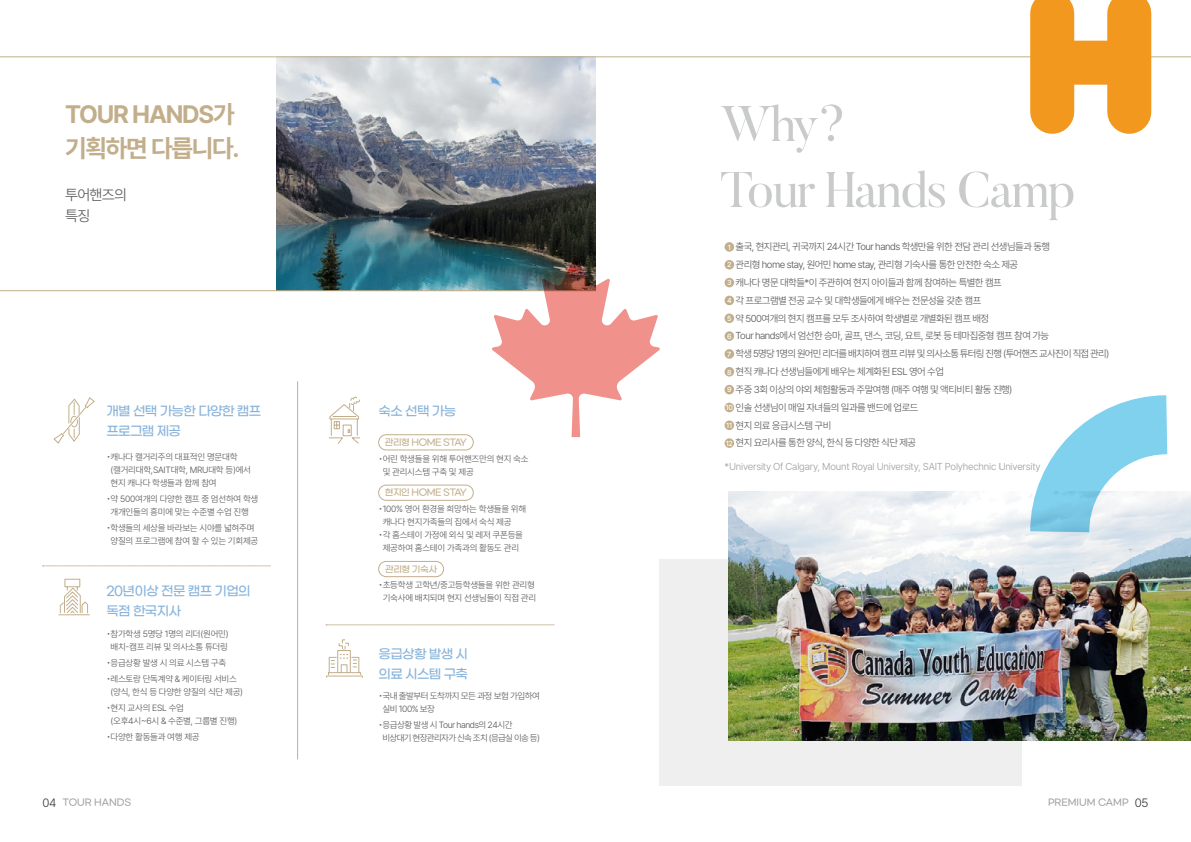
<style>
.page{position:relative;width:1191px;height:842px;background:#fff}
.page>*{position:absolute;margin:0;border:0;box-sizing:border-box;transform-origin:0 0}
.t1{font:700 25px/34px "Pretendard";letter-spacing:-.05em;color:#c2ae8b}
.t2{font:300 15px/21px "Pretendard";letter-spacing:-.05em;color:#595757}
.t3{font:500 13px/20px "Gmarket Sans";letter-spacing:-.05em;color:#88b4db}
.t4{font:300 10px/17.8px "Pretendard";letter-spacing:-.05em;color:#595757}
.t5{font:300 10px "Pretendard";letter-spacing:-.02em;color:#9fa0a0}
.t6{font:300 9px/13px "Pretendard";letter-spacing:-.025em;color:#595757}
.t7{font:300 9px/13px "Pretendard";letter-spacing:-.065em;color:#595757}
.t8{font:300 9px/13px "Pretendard";letter-spacing:-.05em;color:#595757}
.t9{font:500 9px "Gmarket Sans";letter-spacing:-.05em;color:#c2ae8b}
.t10{font:500 9px "Gmarket Sans";color:#9fa0a0}
.s1{font-weight:500;font-size:7.3px;color:#fff}
.s2{font-family:"Pretendard";font-weight:300;font-size:12px;color:#3e3a39}
</style>
<div class="page">
<div style="left:660px;top:559px;width:361px;height:226px;background:#efefef"></div>
<img style="left:276px;top:58px;width:319px;height:233px">
<div style="left:378px;top:435px;width:95px;height:15px;border:1px solid #c2ae8b;border-radius:8px"></div>
<div style="left:378px;top:485px;width:95px;height:15px;border:1px solid #c2ae8b;border-radius:8px"></div>
<div style="left:378px;top:561px;width:66px;height:16px;border:1px solid #c2ae8b;border-radius:8px"></div>
<svg style="left:721px;top:170px;width:224px;height:38px"></svg>
<svg style="left:959px;top:172px;width:114px;height:48px"></svg>
<svg style="left:721px;top:104px;width:121px;height:49px"></svg>
<div style="left:724px;top:242px;width:10px;height:10px;background:#c2ae8b;border-radius:50%"></div>
<div style="left:724px;top:260px;width:10px;height:10px;background:#c2ae8b;border-radius:50%"></div>
<div style="left:724px;top:278px;width:10px;height:9px;background:#c2ae8b;border-radius:50%"></div>
<div style="left:724px;top:296px;width:10px;height:9px;background:#c2ae8b;border-radius:50%"></div>
<div style="left:724px;top:313px;width:10px;height:10px;background:#c2ae8b;border-radius:50%"></div>
<div style="left:724px;top:331px;width:10px;height:10px;background:#c2ae8b;border-radius:50%"></div>
<div style="left:724px;top:349px;width:10px;height:10px;background:#c2ae8b;border-radius:50%"></div>
<div style="left:724px;top:367px;width:10px;height:10px;background:#c2ae8b;border-radius:50%"></div>
<div style="left:724px;top:385px;width:10px;height:9px;background:#c2ae8b;border-radius:50%"></div>
<div style="left:724px;top:403px;width:10px;height:9px;background:#c2ae8b;border-radius:50%"></div>
<div style="left:724px;top:420px;width:10px;height:10px;background:#c2ae8b;border-radius:50%"></div>
<div style="left:724px;top:438px;width:10px;height:10px;background:#c2ae8b;border-radius:50%"></div>
<img style="left:729px;top:492px;width:462px;height:248px">
<hr style="left:0;top:57px;width:1191px;height:1px;background:#c2ae8b">
<hr style="left:0;top:291px;width:595px;height:1px;background:#c2ae8b">
<svg style="left:326px;top:639px;width:37px;height:39px"></svg>
<svg style="left:329px;top:396px;width:31px;height:48px"></svg>
<svg style="left:53px;top:397px;width:42px;height:47px"></svg>
<svg style="left:58px;top:578px;width:32px;height:38px"></svg>
<svg style="left:43px;top:566px;width:227px;height:1px"></svg>
<hr style="left:297px;top:381px;width:1px;height:378px;background:#c2ae8b">
<svg style="left:326px;top:625px;width:228px;height:1px"></svg>
<svg style="left:491px;top:256px;width:169px;height:181px"></svg>
<svg style="left:1021px;top:395px;width:154px;height:138px"></svg>
<div style="left:1030px;top:13px;width:44px;height:99px;background:#f2981e"></div>
<div style="left:1054px;top:41px;width:60px;height:44px;background:#f2981e"></div>
<div style="left:1107px;top:13px;width:44px;height:99px;background:#f2981e"></div>
<h1 class="t1" style="left:65px;top:96px;width:176px">TOUR HANDS가 기획하면 다릅니다.</h1>
<h2 class="t2" style="left:65px;top:184px;width:63px">투어핸즈의 특징</h2>
<h3 class="t3" style="left:106px;top:402px;width:156px">개별 선택 가능한 다양한 캠프 프로그램 제공</h3>
<p class="t6" style="left:110px;top:450px;width:142px;text-indent:-4px">•캐나다 캘거리주의 대표적인 명문대학 (캘거리대학,SAIT대학, MRU대학 등)에서 현지 캐나다 학생들과 함께 참여</p>
<p class="t6" style="left:106px;top:492px;width:154px;text-align:center">•약 500여개의 다양한 캠프 중 엄선하여 학생 개개인들의 흥미에 맞는 수준별 수업 진행</p>
<p class="t6" style="left:106px;top:521px;width:154px;text-align:center">•학생들의 세상을 바라보는 시야를 넓혀주며 양질의 프로그램에 참여 할 수 있는 기회제공</p>
<h3 class="t3" style="left:106px;top:582px;width:146px">20년이상 전문 캠프 기업의 독점 한국지사</h3>
<p class="t6" style="left:106px;top:627px;width:124px;text-align:center">•참가학생 5명당 1명의 리더(원어민) 배치-캠프 리뷰 및 의사소통 튜더링</p>
<p class="t6" style="left:106px;top:656px;width:121px">•응급상황 발생 시 의료 시스템 구축</p>
<p class="t6" style="left:110px;top:672px;width:134px;text-indent:-4px">•레스토랑 단독계약 &amp; 케이터링 서비스 (양식, 한식 등 다양한 양질의 식단 제공)</p>
<p class="t6" style="left:110px;top:701px;width:128px;text-indent:-4px">•현지 교사의 ESL 수업<br>(오후4시~6시 &amp; 수준별, 그룹별 진행)</p>
<p class="t6" style="left:106px;top:730px;width:95px">•다양한 활동들과 여행 제공</p>
<h3 class="t3" style="left:378px;top:402px;width:79px">숙소 선택 가능</h3>
<p class="t9" style="left:385px;top:437px;width:84px">관리형 HOME STAY</p>
<p class="t6" style="left:383px;top:452px;width:147px;text-indent:-4px">•어린 학생들을 위해 투어핸즈만의 현지 숙소 및 관리시스템 구축 및 제공</p>
<p class="t9" style="left:385px;top:488px;width:84px">현지인 HOME STAY</p>
<p class="t6" style="left:383px;top:502px;width:145px;text-indent:-4px">•100% 영어 환경을 희망하는 학생들을 위해 캐나다 현지가족들의 집에서 숙식 제공</p>
<p class="t6" style="left:378px;top:528px;width:146px;text-align:center">•각 홈스테이 가정에 외식 및 레저 쿠폰등을 제공하여 홈스테이 가족과의 활동도 관리</p>
<p class="t9" style="left:385px;top:564px;width:53px">관리형 기숙사</p>
<p class="t6" style="left:378px;top:578px;width:159px;text-align:center">•초등학생 고학년/중고등학생들을 위한 관리형 기숙사에 배치되며 현지 선생님들이 직접 관리</p>
<h3 class="t3" style="left:378px;top:645px;width:91px">응급상황 발생 시 의료 시스템 구축</h3>
<p class="t8" style="left:382px;top:689px;width:159px;text-indent:-4px">•국내 출발부터 도착까지 모든 과정 보험 가입하여 실비 100% 보장</p>
<p class="t7" style="left:382px;top:718px;width:159px;text-indent:-4px">•응급상황 발생 시 Tour hands의 24시간 비상대기 현장관리자가 신속 조치 (응급실 이송 등)</p>
<p class="t4" style="left:725px;top:238px;width:385px"><span class="s1">1</span> 출국, 현지관리, 귀국까지 24시간 Tour hands 학생만을 위한 전담 관리 선생님들과 동행<br><span class="s1">2</span> 관리형 home stay, 원어민 home stay, 관리형 기숙사를 통한 안전한 숙소 제공<br><span class="s1">3</span> 캐나다 명문 대학들*이 주관하여 현지 아이들과 함께 참여하는 특별한 캠프<br><span class="s1">4</span> 각 프로그램별 전공 교수 및 대학생들에게 배우는 전문성을 갖춘 캠프<br><span class="s1">5</span> 약 500여개의 현지 캠프를 모두 조사하여 학생별로 개별화된 캠프 배정<br><span class="s1">6</span> Tour hands에서 엄선한 승마, 골프, 댄스, 코딩, 요트, 로봇 등 테마집중형 캠프 참여 가능<br><span class="s1">7</span> 학생 5명당 1명의 원어민 리더를 배치하여 캠프 리뷰 및 의사소통 튜터링 진행 (투어핸즈 교사진이 직접 관리)<br><span class="s1">8</span> 현직 캐나다 선생님들에게 배우는 체계화된 ESL 영어 수업<br><span class="s1">9</span> 주중 3회 이상의 야외 체험활동과 주말여행 (매주 여행 및 액티비티 활동 진행)<br><span class="s1">10</span> 인솔 선생님이 매일 자녀들의 일과를 밴드에 업로드<br><span class="s1">11</span> 현지 의료 응급시스템 구비<br><span class="s1">12</span> 현지 요리사를 통한 양식, 한식 등 다양한 식단 제공</p>
<p class="t5" style="left:724px;top:459px;width:317px">*University Of Calgary, Mount Royal University, SAIT Polyhechnic University</p>
<p class="t10" style="left:43px;top:798px;width:90px"><span class="s2">04</span> TOUR HANDS</p>
<p class="t10" style="left:1048px;top:798px;width:102px">PREMIUM CAMP <span class="s2">05</span></p>
</div>
